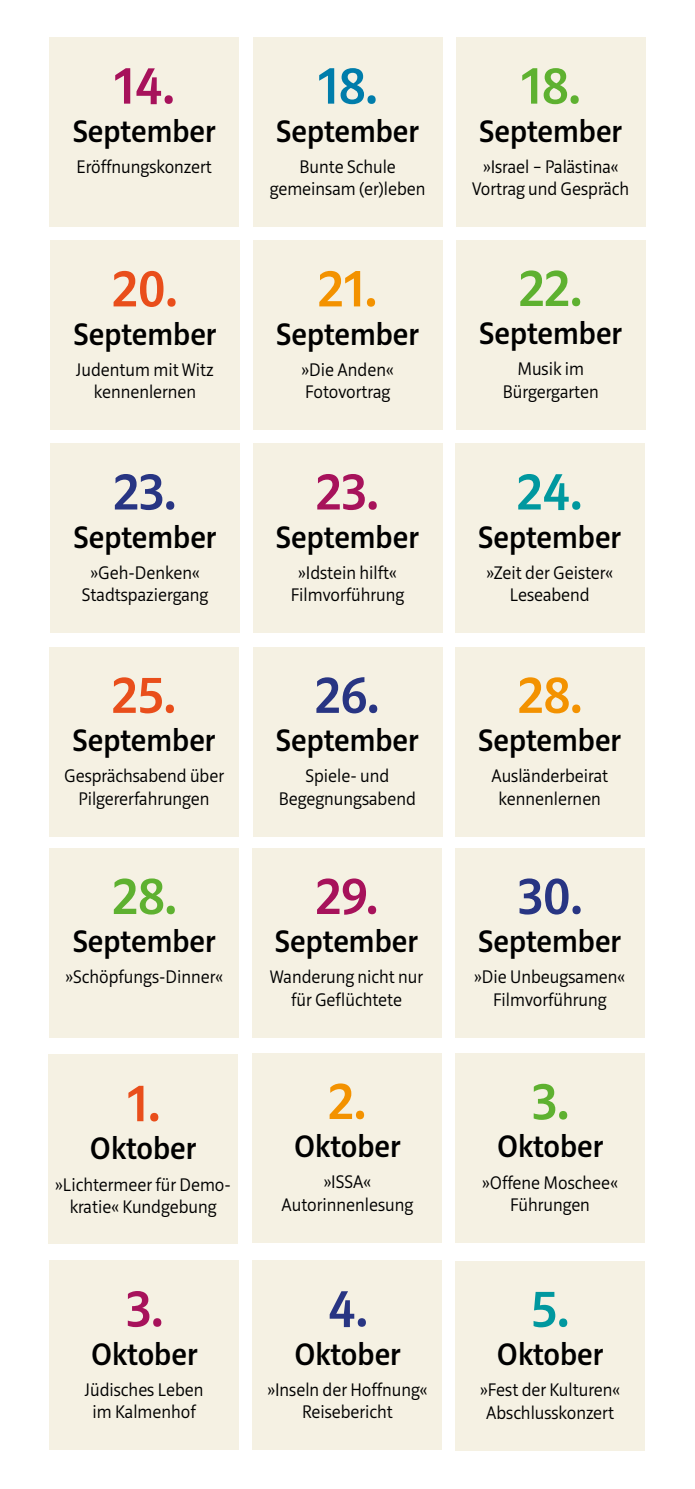
<style>
.page{position:relative;width:695px;height:1489px;background:#fff}
.page>*{position:absolute;margin:0;border:0;box-sizing:border-box;transform-origin:0 0}
.t1{font:500 56px "Riga";color:#a7125b}
.t2{font:500 56px "Riga";color:#283583}
.t3{font:500 56px "Riga";color:#5eb130}
.t4{font:500 56px "Riga";color:#f39200}
.t5{font:500 56px "Riga";color:#e94e1b}
.t6{font:500 56px "Riga";color:#00989f}
.t7{font:500 56px "Riga";color:#007dab}
.t8{font:500 31.75px "Riga";color:#000}
.t9{font:300 18.75px/22.2px "Riga";color:#000;text-align:center}
</style>
<div class="page">
<div style="left:456px;top:38px;width:189px;height:189px;background:#f5f1e3"></div>
<div style="left:253px;top:443px;width:189px;height:189px;background:#f5f1e3"></div>
<div style="left:50px;top:443px;width:189px;height:189px;background:#f5f1e3"></div>
<div style="left:50px;top:38px;width:189px;height:189px;background:#f5f1e3"></div>
<div style="left:253px;top:647px;width:189px;height:189px;background:#f5f1e3"></div>
<div style="left:253px;top:38px;width:189px;height:189px;background:#f5f1e3"></div>
<div style="left:253px;top:1053px;width:189px;height:189px;background:#f5f1e3"></div>
<div style="left:455px;top:1260px;width:189px;height:189px;background:#f5f1e3"></div>
<div style="left:50px;top:647px;width:189px;height:189px;background:#f5f1e3"></div>
<div style="left:455px;top:443px;width:189px;height:189px;background:#f5f1e3"></div>
<div style="left:456px;top:240px;width:189px;height:189px;background:#f5f1e3"></div>
<div style="left:50px;top:848px;width:189px;height:189px;background:#f5f1e3"></div>
<div style="left:455px;top:647px;width:189px;height:189px;background:#f5f1e3"></div>
<div style="left:252px;top:848px;width:189px;height:189px;background:#f5f1e3"></div>
<div style="left:455px;top:848px;width:189px;height:189px;background:#f5f1e3"></div>
<div style="left:48px;top:1054px;width:190px;height:189px;background:#f5f1e3"></div>
<div style="left:252px;top:1260px;width:189px;height:189px;background:#f5f1e3"></div>
<div style="left:50px;top:1260px;width:189px;height:189px;background:#f5f1e3"></div>
<div style="left:455px;top:1053px;width:189px;height:189px;background:#f5f1e3"></div>
<div style="left:50px;top:240px;width:189px;height:189px;background:#f5f1e3"></div>
<div style="left:253px;top:240px;width:189px;height:189px;background:#f5f1e3"></div>
<h1 class="t1" style="left:114px;top:55px;width:62px">14.</h1>
<h2 class="t8" style="left:73px;top:114px;width:144px">September</h2>
<p class="t9" style="left:77px;top:156px;width:137px">Eröffnungskonzert</p>
<h1 class="t5" style="left:113px;top:257px;width:66px">20.</h1>
<h2 class="t8" style="left:74px;top:317px;width:144px">September</h2>
<p class="t9" style="left:76px;top:359px;width:139px">Judentum mit Witz kennenlernen</p>
<h1 class="t2" style="left:114px;top:460px;width:64px">23.</h1>
<h2 class="t8" style="left:74px;top:520px;width:144px">September</h2>
<p class="t9" style="left:82px;top:562px;width:128px">»Geh-Denken«<br>Stadtspaziergang</p>
<h1 class="t5" style="left:112px;top:663px;width:65px">25.</h1>
<h2 class="t8" style="left:73px;top:723px;width:144px">September</h2>
<p class="t9" style="left:64px;top:765px;width:161px">Gesprächsabend über<br>Pilgererfahrungen</p>
<h1 class="t3" style="left:113px;top:865px;width:65px">28.</h1>
<h2 class="t8" style="left:73px;top:924px;width:144px">September</h2>
<p class="t9" style="left:65px;top:966px;width:159px">»Schöpfungs-Dinner«</p>
<h1 class="t5" style="left:127px;top:1072px;width:35px">1.</h1>
<h2 class="t8" style="left:90px;top:1131px;width:108px">Oktober</h2>
<p class="t9" style="left:55px;top:1173px;width:177px">»Lichtermeer für Demo&shy;kratie« Kundgebung</p>
<h1 class="t1" style="left:126px;top:1277px;width:38px">3.</h1>
<h2 class="t8" style="left:91px;top:1336px;width:108px">Oktober</h2>
<p class="t9" style="left:85px;top:1378px;width:120px">Jüdisches Leben im Kalmenhof</p>
<h1 class="t7" style="left:318px;top:55px;width:61px">18.</h1>
<h2 class="t8" style="left:276px;top:114px;width:144px">September</h2>
<p class="t9" style="left:270px;top:156px;width:157px">Bunte Schule gemeinsam (er)leben</p>
<h1 class="t4" style="left:318px;top:257px;width:60px">21.</h1>
<h2 class="t8" style="left:276px;top:317px;width:144px">September</h2>
<p class="t9" style="left:301px;top:359px;width:94px;text-align:left">»Die Anden«<br>Fotovortrag</p>
<h1 class="t1" style="left:316px;top:460px;width:64px">23.</h1>
<h2 class="t8" style="left:276px;top:520px;width:144px">September</h2>
<p class="t9" style="left:291px;top:562px;width:115px">»Idstein hilft«<br>Filmvorführung</p>
<h1 class="t2" style="left:315px;top:663px;width:65px">26.</h1>
<h2 class="t8" style="left:276px;top:723px;width:144px">September</h2>
<p class="t9" style="left:279px;top:765px;width:139px">Spiele- und<br>Begegnungsabend</p>
<h1 class="t1" style="left:316px;top:865px;width:63px">29.</h1>
<h2 class="t8" style="left:275px;top:924px;width:144px">September</h2>
<p class="t9" style="left:270px;top:966px;width:155px">Wanderung nicht nur für Geflüchtete</p>
<h1 class="t4" style="left:328px;top:1069px;width:39px">2.</h1>
<h2 class="t8" style="left:294px;top:1129px;width:108px">Oktober</h2>
<p class="t9" style="left:281px;top:1171px;width:133px">»ISSA«<br>Autorinnenlesung</p>
<h1 class="t2" style="left:328px;top:1277px;width:41px">4.</h1>
<h2 class="t8" style="left:294px;top:1336px;width:108px">Oktober</h2>
<p class="t9" style="left:267px;top:1378px;width:162px">»Inseln der Hoffnung«<br>Reisebericht</p>
<h1 class="t3" style="left:520px;top:55px;width:61px">18.</h1>
<h2 class="t8" style="left:479px;top:114px;width:144px">September</h2>
<p class="t9" style="left:472px;top:156px;width:159px">»Israel – Palästina«<br>Vortrag und Gespräch</p>
<h1 class="t3" style="left:519px;top:257px;width:64px">22.</h1>
<h2 class="t8" style="left:479px;top:316px;width:144px">September</h2>
<p class="t9" style="left:502px;top:358px;width:97px">Musik im<br>Bürgergarten</p>
<h1 class="t6" style="left:517px;top:460px;width:66px">24.</h1>
<h2 class="t8" style="left:478px;top:520px;width:144px">September</h2>
<p class="t9" style="left:486px;top:562px;width:128px">»Zeit der Geister«<br>Leseabend</p>
<h1 class="t4" style="left:518px;top:663px;width:65px">28.</h1>
<h2 class="t8" style="left:478px;top:723px;width:144px">September</h2>
<p class="t9" style="left:491px;top:765px;width:118px">Ausländerbeirat kennenlernen</p>
<h1 class="t2" style="left:518px;top:865px;width:66px">30.</h1>
<h2 class="t8" style="left:478px;top:924px;width:144px">September</h2>
<p class="t9" style="left:474px;top:966px;width:152px">»Die Unbeugsamen«<br>Filmvorführung</p>
<h1 class="t3" style="left:532px;top:1070px;width:38px">3.</h1>
<h2 class="t8" style="left:497px;top:1129px;width:108px">Oktober</h2>
<p class="t9" style="left:482px;top:1171px;width:137px">»Offene Moschee«<br>Führungen</p>
<h1 class="t6" style="left:531px;top:1277px;width:40px">5.</h1>
<h2 class="t8" style="left:497px;top:1336px;width:108px">Oktober</h2>
<p class="t9" style="left:480px;top:1379px;width:141px">»Fest der Kulturen«<br>Abschlusskonzert</p>
</div>
